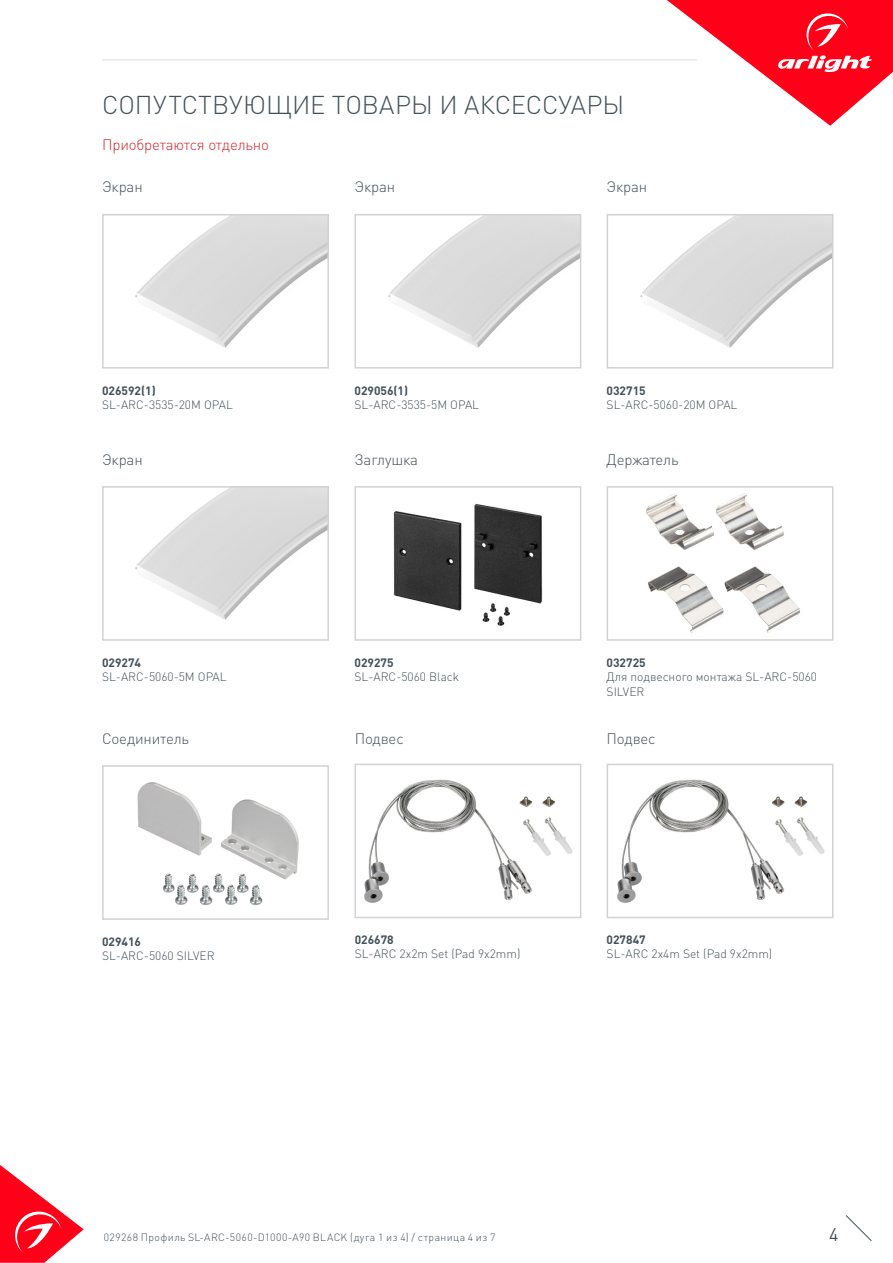
<style>
.page{position:relative;width:893px;height:1263px;background:#fff}
.page>*{position:absolute;margin:0;border:0;box-sizing:border-box;transform-origin:0 0}
.t1{font:300 25.5px "DIN Pro";color:#425159}
.t2{font:18px "DIN Pro";color:#425159}
.t3{font:300 15px "DIN Pro";letter-spacing:-.01em;color:#425159}
.t4{font:300 15px "DIN Pro";letter-spacing:-.01em;color:#d5262a}
.t5{font:300 12px/14.4px "DIN Pro";color:#425159}
.t6{font:700 12px "DIN Pro";color:#425159}
.t7{font:300 10.5px "DIN Pro";letter-spacing:.04em;color:#425159}
</style>
<div class="page">
<svg style="left:0;top:1165px;width:84px;height:98px"></svg>
<svg style="left:845px;top:1215px;width:27px;height:26px"></svg>
<svg style="left:667px;top:0;width:226px;height:126px"></svg>
<hr style="left:102px;top:60px;width:595px;height:1px;background:#dcdddf">
<img style="left:393px;top:503px;width:150px;height:123px">
<div style="left:354px;top:486px;width:227px;height:155px;border:2px solid #d1d2d4"></div>
<img style="left:646px;top:493px;width:154px;height:140px">
<div style="left:607px;top:486px;width:226px;height:155px;border:2px solid #d1d2d4"></div>
<img style="left:137px;top:782px;width:162px;height:124px">
<div style="left:102px;top:765px;width:227px;height:155px;border:2px solid #d1d2d4"></div>
<img style="left:135px;top:217px;width:191px;height:131px">
<div style="left:102px;top:214px;width:227px;height:155px;border:2px solid #d1d2d4"></div>
<img style="left:388px;top:217px;width:190px;height:131px">
<div style="left:354px;top:214px;width:227px;height:155px;border:2px solid #d1d2d4"></div>
<img style="left:364px;top:779px;width:209px;height:124px">
<div style="left:354px;top:764px;width:227px;height:154px;border:2px solid #d1d2d4"></div>
<img style="left:617px;top:779px;width:208px;height:124px">
<div style="left:607px;top:764px;width:226px;height:154px;border:2px solid #d1d2d4"></div>
<img style="left:640px;top:217px;width:190px;height:131px">
<div style="left:607px;top:214px;width:226px;height:155px;border:2px solid #d1d2d4"></div>
<img style="left:135px;top:489px;width:191px;height:131px">
<div style="left:102px;top:486px;width:227px;height:155px;border:2px solid #d1d2d4"></div>
<p class="t1" style="left:102px;top:87px;width:524px">СОПУТСТВУЮЩИЕ ТОВАРЫ И АКСЕССУАРЫ</p>
<p class="t4" style="left:102px;top:134px;width:168px">Приобретаются отдельно</p>
<p class="t3" style="left:102px;top:177px;width:42px">Экран</p>
<p class="t3" style="left:354px;top:177px;width:42px">Экран</p>
<p class="t3" style="left:607px;top:177px;width:42px">Экран</p>
<p class="t6" style="left:102px;top:382px;width:55px">026592(1)</p>
<p class="t5" style="left:102px;top:397px;width:132px">SL-ARC-3535-20M OPAL</p>
<p class="t6" style="left:354px;top:382px;width:55px">029056(1)</p>
<p class="t5" style="left:354px;top:397px;width:126px">SL-ARC-3535-5M OPAL</p>
<p class="t6" style="left:607px;top:382px;width:41px">032715</p>
<p class="t5" style="left:607px;top:397px;width:132px">SL-ARC-5060-20M OPAL</p>
<p class="t3" style="left:102px;top:449px;width:42px">Экран</p>
<p class="t3" style="left:354px;top:449px;width:65px">Заглушка</p>
<p class="t3" style="left:607px;top:449px;width:73px">Держатель</p>
<p class="t6" style="left:102px;top:654px;width:41px">029274</p>
<p class="t5" style="left:102px;top:669px;width:126px">SL-ARC-5060-5M OPAL</p>
<p class="t6" style="left:354px;top:654px;width:41px">029275</p>
<p class="t5" style="left:354px;top:669px;width:106px">SL-ARC-5060 Black</p>
<p class="t6" style="left:607px;top:654px;width:41px">032725</p>
<p class="t5" style="left:607px;top:669px;width:212px">Для подвесного монтажа SL-ARC-5060<br>SILVER</p>
<p class="t3" style="left:102px;top:728px;width:89px">Соединитель</p>
<p class="t3" style="left:355px;top:728px;width:51px">Подвес</p>
<p class="t3" style="left:607px;top:728px;width:51px">Подвес</p>
<p class="t6" style="left:102px;top:933px;width:41px">029416</p>
<p class="t5" style="left:102px;top:948px;width:114px">SL-ARC-5060 SILVER</p>
<p class="t6" style="left:355px;top:931px;width:41px">026678</p>
<p class="t5" style="left:355px;top:946px;width:167px">SL-ARC 2x2m Set (Pad 9x2mm)</p>
<p class="t6" style="left:607px;top:931px;width:41px">027847</p>
<p class="t5" style="left:607px;top:946px;width:167px">SL-ARC 2x4m Set (Pad 9x2mm)</p>
<p class="t7" style="left:104px;top:1230px;width:393px">029268 Профиль SL-ARC-5060-D1000-A90 BLACK (дуга 1 из 4) / страница 4 из 7</p>
<h2 class="t2" style="left:829px;top:1222px;width:11px">4</h2>
</div>
